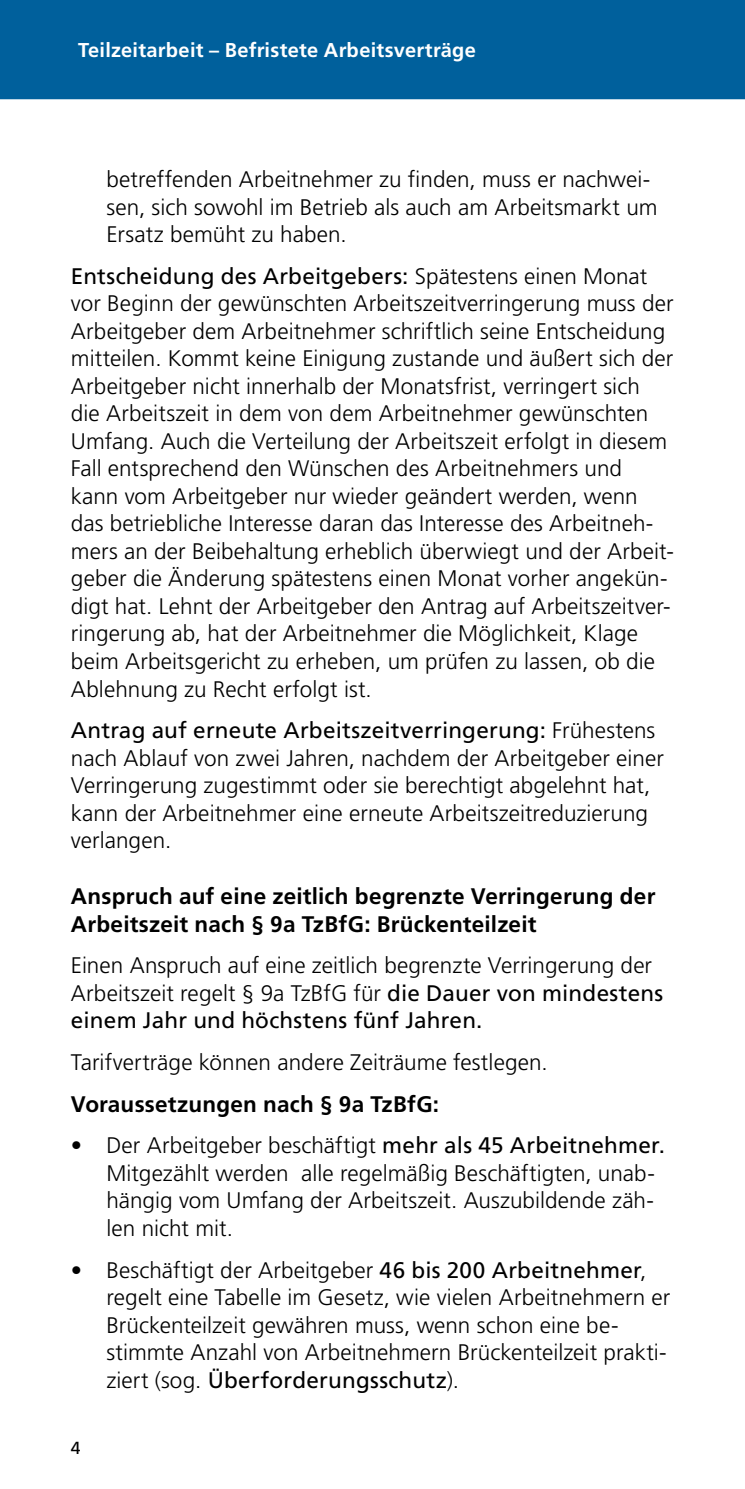
<style>
.page{position:relative;width:745px;height:1489px;background:#fff}
.page>*{position:absolute;margin:0;border:0;box-sizing:border-box;transform-origin:0 0}
.t1{font:300 22.5px/27.5px "Frutiger LT Pro";letter-spacing:.005em;color:#000}
.Headline_2{font:700 22.5px/27.5px "Frutiger LT Pro";letter-spacing:.01em;color:#000}
.t2{font:700 20px "Frutiger LT Pro";letter-spacing:.015em;color:#fff}
.t3{font:17.5px "Frutiger LT Pro";color:#000}
.s1{font-weight:400}
</style>
<div class="page">
<div style="left:0;top:0;width:744px;height:99px;background:#00609c"></div>
<p class="t2" style="left:78px;top:38px;width:399px">Teilzeitarbeit – Befristete Arbeitsverträge</p>
<p class="t1" style="left:106px;top:166px;width:552px">betreffenden Arbeitnehmer zu finden, muss er nachwei&shy;sen, sich sowohl im Betrieb als auch am Arbeitsmarkt um<br>Ersatz bemüht zu haben.</p>
<p class="t1" style="left:71px;top:262px;width:604px"><span class="s1">Entscheidung des Arbeitgebers:</span> Spätestens einen Monat vor Beginn der gewünschten Arbeitszeitverringerung muss der Arbeitgeber dem Arbeitnehmer schriftlich seine Entscheidung mitteilen. Kommt keine Einigung zustande und äußert sich der Arbeitgeber nicht innerhalb der Monatsfrist, verringert sich die Arbeitszeit in dem von dem Arbeitnehmer gewünschten Umfang. Auch die Verteilung der Arbeitszeit erfolgt in diesem Fall entsprechend den Wünschen des Arbeitnehmers und kann vom Arbeitgeber nur wieder geändert werden, wenn das betriebliche Interesse daran das Interesse des Arbeitneh&shy;mers an der Beibehaltung erheblich überwiegt und der Arbeit&shy;geber die Änderung spätestens einen Monat vorher angekün&shy;digt hat. Lehnt der Arbeitgeber den Antrag auf Arbeitszeitver&shy;ringerung ab, hat der Arbeitnehmer die Möglichkeit, Klage beim Arbeitsgericht zu erheben, um prüfen zu lassen, ob die Ablehnung zu Recht erfolgt ist.</p>
<p class="t1" style="left:71px;top:716px;width:594px"><span class="s1">Antrag auf erneute Arbeitszeitverringerung:</span> Frühestens nach Ablauf von zwei Jahren, nachdem der Arbeitgeber einer Verringerung zugestimmt oder sie berechtigt abgelehnt hat, kann der Arbeitnehmer eine erneute Arbeitszeitreduzierung verlangen.</p>
<p class="Headline_2" style="left:71px;top:882px;width:585px">Anspruch auf eine zeitlich begrenzte Verringerung der<br>Arbeitszeit nach § 9a TzBfG: Brückenteilzeit</p>
<p class="t1" style="left:71px;top:951px;width:593px">Einen Anspruch auf eine zeitlich begrenzte Verringerung der<br>Arbeitszeit regelt § 9a TzBfG für <span class="s1">die Dauer von mindestens einem Jahr und höchstens fünf Jahren.</span></p>
<p class="t1" style="left:71px;top:1048px;width:478px">Tarifverträge können andere Zeiträume festlegen.</p>
<p class="Headline_2" style="left:71px;top:1090px;width:369px">Voraussetzungen nach § 9a TzBfG:</p>
<p class="t1" style="left:106px;top:1131px;width:559px;text-indent:-35px">• Der Arbeitgeber beschäftigt <span class="s1">mehr als 45 Arbeitnehmer.<br></span>Mitgezählt werden alle regelmäßig Beschäftigten, unab&shy;hängig vom Umfang der Arbeitszeit. Auszubildende zäh&shy;len nicht mit.</p>
<p class="t1" style="left:106px;top:1256px;width:565px;text-indent:-35px">• Beschäftigt der Arbeitgeber <span class="s1">46 bis 200 Arbeitnehmer</span>, regelt eine Tabelle im Gesetz, wie vielen Arbeitnehmern er Brückenteilzeit gewähren muss, wenn schon eine be&shy;stimmte Anzahl von Arbeitnehmern Brückenteilzeit prakti&shy;ziert (sog. <span class="s1">Überforderungsschutz</span>).</p>
<p class="t3" style="left:71px;top:1436px;width:11px">4</p>
</div>
